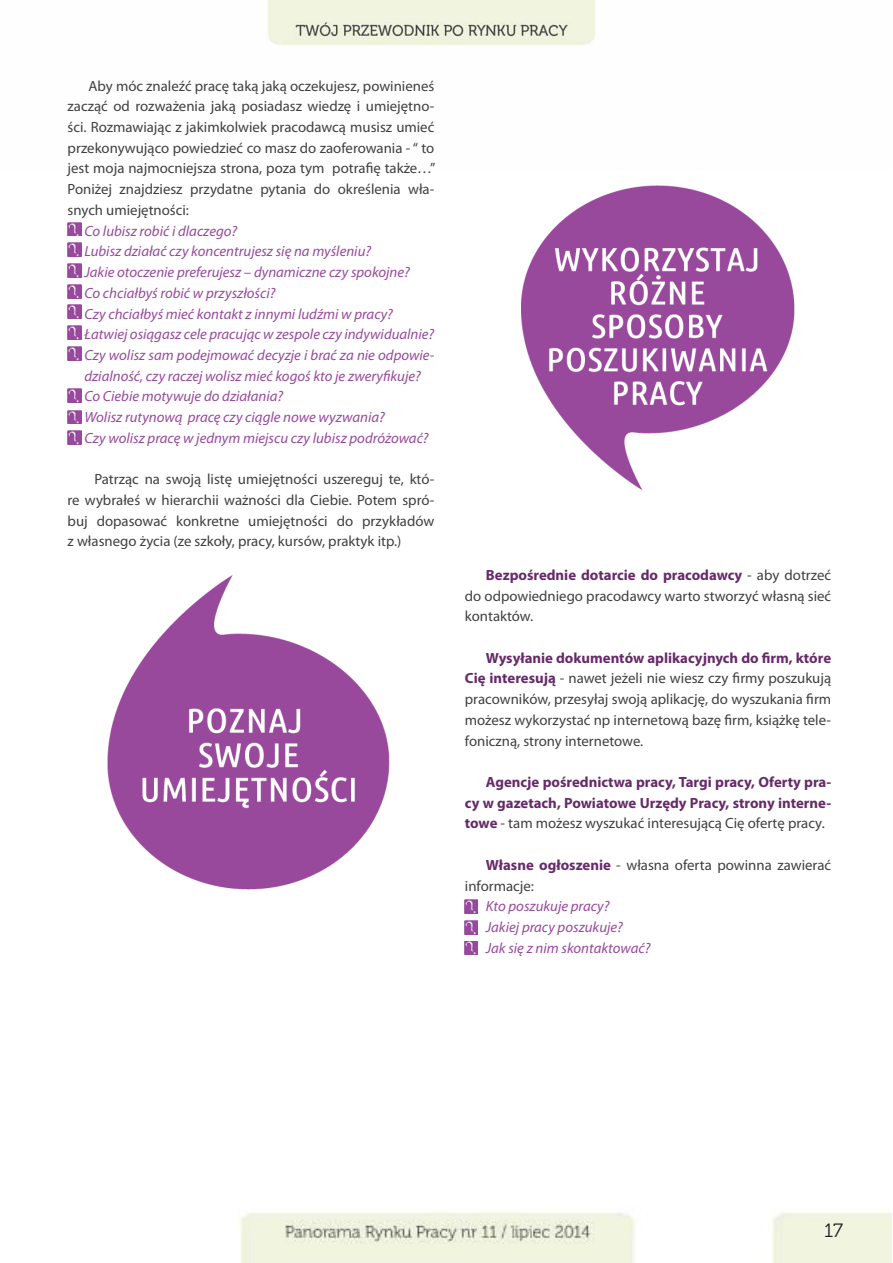
<style>
.page{position:relative;width:893px;height:1263px;background:#fff}
.page>*{position:absolute;margin:0;border:0;box-sizing:border-box;transform-origin:0 0}
.t1{font:19.2px "Museo 300";color:#231f20}
.t2{font:14.85px/20.7px "Myriad Pro";color:#404041;text-align:justify}
.t3{font:italic 14.85px/20.7px "Myriad Pro";color:#97499c}
.t4{font:700 14.85px/20.7px "Myriad Pro";color:#662a69;text-align:justify}
.s1{font-weight:700;color:#662a69}
.s2{font-weight:400;color:#404041}
</style>
<div class="page">
<img style="left:267px;top:0;width:329px;height:46px">
<img style="left:240px;top:1211px;width:651px;height:52px">
<img style="left:521px;top:185px;width:274px;height:305px">
<img style="left:107px;top:576px;width:283px;height:314px">
<img style="left:67px;top:222px;width:14px;height:14px">
<img style="left:67px;top:243px;width:14px;height:14px">
<img style="left:67px;top:264px;width:14px;height:14px">
<img style="left:67px;top:284px;width:14px;height:14px">
<img style="left:67px;top:304px;width:14px;height:14px">
<img style="left:67px;top:326px;width:14px;height:14px">
<img style="left:67px;top:347px;width:14px;height:13px">
<img style="left:67px;top:389px;width:14px;height:14px">
<img style="left:464px;top:899px;width:14px;height:14px">
<img style="left:67px;top:410px;width:14px;height:14px">
<img style="left:464px;top:921px;width:14px;height:13px">
<img style="left:67px;top:430px;width:14px;height:14px">
<img style="left:464px;top:941px;width:14px;height:14px">
<p class="t2" style="left:68px;top:76px;width:369px;text-indent:21px">Aby móc znaleźć pracę taką jaką oczekujesz, powinieneś zacząć od rozważenia jaką posiadasz wiedzę i umiejętno&shy;ści. Rozmawiając z jakimkolwiek pracodawcą musisz umieć przekonywująco powiedzieć co masz do zaoferowania - “ to jest moja najmocniejsza strona, poza tym potrafię także…” Poniżej znajdziesz przydatne pytania do określenia wła&shy;snych umiejętności:</p>
<p class="t3" style="left:84px;top:221px;width:351px">Co lubisz robić i dlaczego?<br>Lubisz działać czy koncentrujesz się na myśleniu?<br>Jakie otoczenie preferujesz – dynamiczne czy spokojne?<br>Co chciałbyś robić w przyszłości?<br>Czy chciałbyś mieć kontakt z innymi ludźmi w pracy?<br>Łatwiej osiągasz cele pracując w zespole czy indywidualnie?<br>Czy wolisz sam podejmować decyzje i brać za nie odpowie&shy;dzialność, czy raczej wolisz mieć kogoś kto je zweryfikuje?<br>Co Ciebie motywuje do działania?<br>Wolisz rutynową pracę czy ciągle nowe wyzwania?<br>Czy wolisz pracę w jednym miejscu czy lubisz podróżować?</p>
<p class="t2" style="left:68px;top:470px;width:368px;text-indent:27px">Patrząc na swoją listę umiejętności uszereguj te, któ&shy;re wybrałeś w hierarchii ważności dla Ciebie. Potem spró&shy;buj dopasować konkretne umiejętności do przykładów z własnego życia (ze szkoły, pracy, kursów, praktyk itp.)</p>
<p class="t2" style="left:465px;top:565px;width:368px;text-indent:21px"><span class="s1">Bezpośrednie dotarcie do pracodawcy</span> - aby dotrzeć do odpowiedniego pracodawcy warto stworzyć własną sieć kontaktów.</p>
<p class="t2" style="left:465px;top:648px;width:368px;text-indent:21px"><span class="s1">Wysyłanie dokumentów aplikacyjnych do firm, które Cię interesują</span> - nawet jeżeli nie wiesz czy firmy poszukują pracowników, przesyłaj swoją aplikację, do wyszukania firm możesz wykorzystać np internetową bazę firm, książkę tele&shy;foniczną, strony internetowe.</p>
<p class="t4" style="left:465px;top:773px;width:368px;text-indent:21px">Agencje pośrednictwa pracy, Targi pracy, Oferty pra&shy;cy w gazetach, Powiatowe Urzędy Pracy, strony interne&shy;towe <span class="s2">- tam możesz wyszukać interesującą Cię ofertę pracy.</span></p>
<p class="t2" style="left:465px;top:855px;width:368px;text-indent:21px"><span class="s1">Własne ogłoszenie</span> - własna oferta powinna zawierać informacje:</p>
<p class="t3" style="left:486px;top:897px;width:166px">Kto poszukuje pracy?<br>Jakiej pracy poszukuje?<br>Jak się z nim skontaktować?</p>
<p class="t1" style="left:824px;top:1220px;width:20px">17</p>
</div>
